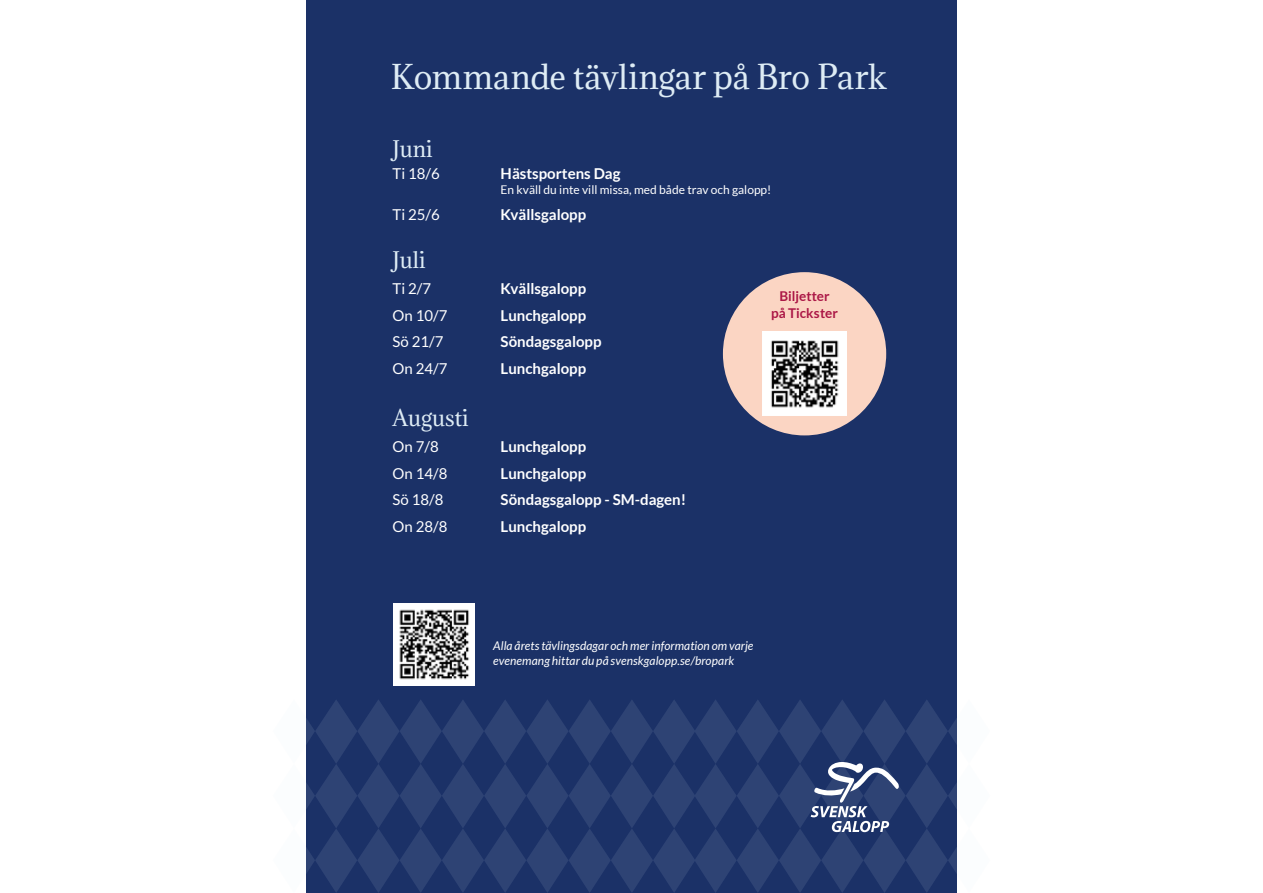
<style>
.page{position:relative;width:1263px;height:893px;background:#fff}
.page>*{position:absolute;margin:0;border:0;box-sizing:border-box;transform-origin:0 0}
.t1{font:31.5px "Adamina";letter-spacing:-.01em;color:#deecf5}
.t2{font:21px "Adamina";color:#deecf5}
.t3{font:700 15px "Lato";color:#fff}
.t4{font:15px "Lato";color:#fff}
.t5{font:700 13.5px/16.2px "Lato";letter-spacing:.005em;color:#ab1746;text-align:center}
.t6{font:italic 12px/14.4px "Lato";letter-spacing:.005em;color:#fff}
.t7{font:12px "Lato";color:#fff}
</style>
<div class="page">
<div style="left:306px;top:0;width:651px;height:893px;background:#1b3167"></div>
<img style="left:393px;top:604px;width:82px;height:81px">
<div style="left:723px;top:272px;width:163px;height:163px;background:#fbd5c3;border-radius:50%"></div>
<img style="left:763px;top:332px;width:83px;height:83px">
<svg style="left:306px;top:700px;width:651px;height:193px"></svg>
<h1 class="t1" style="left:391px;top:55px;width:498px">Kommande tävlingar på Bro Park</h1>
<h2 class="t2" style="left:393px;top:135px;width:42px">Juni</h2>
<p class="t4" style="left:393px;top:166px;width:49px">Ti 18/6</p>
<p class="t3" style="left:501px;top:165px;width:121px">Hästsportens Dag</p>
<p class="t7" style="left:501px;top:183px;width:272px">En kväll du inte vill missa, med både trav och galopp!</p>
<p class="t4" style="left:393px;top:207px;width:49px">Ti 25/6</p>
<p class="t3" style="left:501px;top:206px;width:87px">Kvällsgalopp</p>
<h2 class="t2" style="left:393px;top:245px;width:35px">Juli</h2>
<p class="t4" style="left:393px;top:280px;width:40px">Ti 2/7</p>
<p class="t3" style="left:501px;top:280px;width:87px">Kvällsgalopp</p>
<p class="t4" style="left:393px;top:307px;width:56px">On 10/7</p>
<p class="t3" style="left:501px;top:307px;width:87px">Lunchgalopp</p>
<p class="t4" style="left:393px;top:333px;width:52px">Sö 21/7</p>
<p class="t3" style="left:501px;top:333px;width:102px">Söndagsgalopp</p>
<p class="t4" style="left:393px;top:360px;width:56px">On 24/7</p>
<p class="t3" style="left:501px;top:360px;width:87px">Lunchgalopp</p>
<h2 class="t2" style="left:393px;top:403px;width:78px">Augusti</h2>
<p class="t4" style="left:393px;top:438px;width:48px">On 7/8</p>
<p class="t3" style="left:501px;top:438px;width:87px">Lunchgalopp</p>
<p class="t4" style="left:393px;top:465px;width:56px">On 14/8</p>
<p class="t3" style="left:501px;top:464px;width:87px">Lunchgalopp</p>
<p class="t4" style="left:393px;top:491px;width:52px">Sö 18/8</p>
<p class="t3" style="left:501px;top:491px;width:187px">Söndagsgalopp - SM-dagen!</p>
<p class="t4" style="left:393px;top:518px;width:56px">On 28/8</p>
<p class="t3" style="left:501px;top:517px;width:87px">Lunchgalopp</p>
<p class="t5" style="left:771px;top:288px;width:68px">Biljetter på Tickster</p>
<p class="t6" style="left:493px;top:639px;width:262px">Alla årets tävlingsdagar och mer information om varje evenemang hittar du på svenskgalopp.se/bropark</p>
</div>
